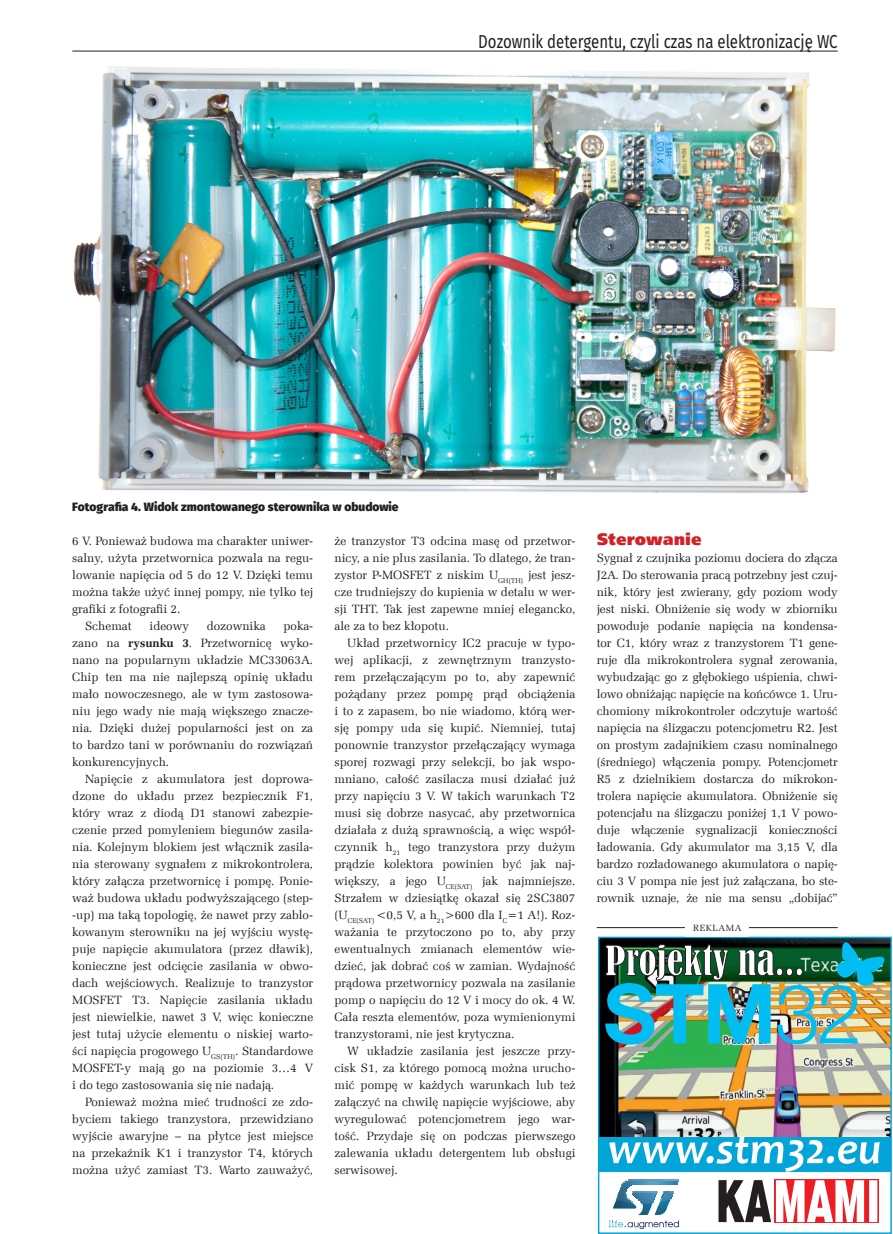
<style>
.page{position:relative;width:893px;height:1234px;background:#fff}
.page>*{position:absolute;margin:0;border:0;box-sizing:border-box;transform-origin:0 0}
.t1{font:18.75px "Fira Sans";color:#231f20;scale:.8 1}
._3_Srodtytul_kurs{font:16.5px "Humnst 777 X Blk EU";color:#d12126}
._1_Body{font:12px/17px "Zapf Ellipt EU";color:#231f20;text-align:justify}
._4_Podpis{font:800 12px "Fira Sans";color:#231f20}
._1_Body-2{font:9px "Zapf Ellipt EU";letter-spacing:.075em;color:#231f20}
.s1{font-weight:700}
</style>
<div class="page">
<img style="left:600px;top:938px;width:290px;height:198px">
<svg style="left:609px;top:1179px;width:70px;height:49px"></svg>
<img style="left:622px;top:1182px;width:55px;height:2px">
<img style="left:624px;top:1180px;width:54px;height:2px">
<img style="left:626px;top:1179px;width:52px;height:2px">
<div style="left:774px;top:1178px;width:105px;height:44px;background:#f47174"></div>
<svg style="left:718px;top:1179px;width:159px;height:42px;background:#cfa0a1"></svg>
<img style="left:605px;top:936px;width:279px;height:108px">
<div style="left:598px;top:1136px;width:293px;height:34px;background:#03a4d8"></div>
<svg style="left:609px;top:1135px;width:271px;height:36px"></svg>
<hr style="left:597px;top:927px;width:241px;height:1px;background:#231f20">
<div style="left:685px;top:918px;width:64px;height:17px;background:#fff"></div>
<hr style="left:72px;top:51px;width:766px;height:1px;background:#231f20">
<img style="left:73px;top:66px;width:762px;height:427px">
<p class="t1" style="left:478px;top:28px;width:451px">Dozownik detergentu, czyli czas na elektronizację WC</p>
<p class="_4_Podpis" style="left:72px;top:498px;width:328px">Fotografia 4. Widok zmontowanego sterownika w obudowie</p>
<p class="_1_Body" style="left:72px;top:532px;width:242px">6 V. Ponieważ budowa ma charakter uniwer&shy;salny, użyta przetwornica pozwala na regu&shy;lowanie napięcia od 5 do 12 V. Dzięki temu można także użyć innej pompy, nie tylko tej grafiki z fotografii 2.</p>
<p class="_1_Body" style="left:85px;top:617px;width:48px">Schemat</p>
<p class="_1_Body" style="left:150px;top:617px;width:41px">ideowy</p>
<p class="_1_Body" style="left:207px;top:617px;width:61px">dozownika</p>
<p class="_1_Body" style="left:72px;top:617px;width:242px;text-indent:211px">poka&shy;zano na <span class="s1">rysunku 3</span>. Przetwornicę wyko&shy;nano na popularnym układzie MC33063A.<br>Chip ten ma nie najlepszą opinię układu mało nowoczesnego, ale w tym zastosowa&shy;niu jego wady nie mają większego znacze&shy;nia. Dzięki dużej popularności jest on za to bardzo tani w porównaniu do rozwiązań konkurencyjnych.</p>
<p class="_1_Body" style="left:72px;top:770px;width:242px;text-indent:13px">Napięcie z akumulatora jest doprowa&shy;dzone do układu przez bezpiecznik F1, który wraz z diodą D1 stanowi zabezpie&shy;czenie przed pomyleniem biegunów zasila&shy;nia. Kolejnym blokiem jest włącznik zasila&shy;nia sterowany sygnałem z mikrokontrolera, który załącza przetwornicę i pompę. Ponie&shy;waż budowa układu podwyższającego (step--up) ma taką topologię, że nawet przy zablo&shy;kowanym sterowniku na jej wyjściu wystę&shy;puje napięcie akumulatora (przez dławik), konieczne jest odcięcie zasilania w obwo&shy;dach wejściowych. Realizuje to tranzystor MOSFET T3. Napięcie zasilania układu jest niewielkie, nawet 3 V, więc konieczne jest tutaj użycie elementu o niskiej warto&shy;ści napięcia progowego U<sub>GS(TH)</sub>. Standardowe MOSFET-y mają go na poziomie 3…4 V i do tego zastosowania się nie nadają.</p>
<p class="_1_Body" style="left:72px;top:1093px;width:242px;text-indent:13px">Ponieważ można mieć trudności ze zdo&shy;byciem takiego tranzystora, przewidziano wyjście awaryjne – na płytce jest miejsce na przekaźnik K1 i tranzystor T4, których można użyć zamiast T3. Warto zauważyć,</p>
<p class="_1_Body" style="left:334px;top:532px;width:242px">że tranzystor T3 odcina masę od przetwor&shy;nicy, a nie plus zasilania. To dlatego, że tran&shy;zystor P-MOSFET z niskim U<sub>GH(TH)</sub> jest jesz&shy;cze trudniejszy do kupienia w detalu w wer&shy;sji THT. Tak jest zapewne mniej elegancko, ale za to bez kłopotu.</p>
<p class="_1_Body" style="left:334px;top:634px;width:242px;text-indent:13px">Układ przetwornicy IC2 pracuje w typo&shy;wej aplikacji, z zewnętrznym tranzysto&shy;rem przełączającym po to, aby zapewnić pożądany przez pompę prąd obciążenia i to z zapasem, bo nie wiadomo, którą wer&shy;sję pompy uda się kupić. Niemniej, tutaj ponownie tranzystor przełączający wymaga sporej rozwagi przy selekcji, bo jak wspo&shy;mniano, całość zasilacza musi działać już przy napięciu 3 V. W takich warunkach T2 musi się dobrze nasycać, aby przetwornica działała z dużą sprawnością, a więc współ&shy;czynnik h<sub>21</sub> tego tranzystora przy dużym prądzie kolektora powinien być jak naj&shy;większy, a jego U<sub>CE(SAT)</sub> jak najmniejsze.<br>Strzałem w dziesiątkę okazał się 2SC3807 (U<sub>CE(SAT)</sub> &lt;0,5 V, a h<sub>21</sub>&gt;600 dla I<sub>C</sub>=1 A!). Roz&shy;ważania te przytoczono po to, aby przy ewentualnych zmianach elementów wie&shy;dzieć, jak dobrać coś w zamian. Wydajność prądowa przetwornicy pozwala na zasilanie pomp o napięciu do 12 V i mocy do ok. 4 W.<br>Cała reszta elementów, poza wymienionymi tranzystorami, nie jest krytyczna.</p>
<p class="_1_Body" style="left:334px;top:1042px;width:242px;text-indent:13px">W układzie zasilania jest jeszcze przy&shy;cisk S1, za którego pomocą można urucho&shy;mić pompę w każdych warunkach lub też załączyć na chwilę napięcie wyjściowe, aby wyregulować potencjometrem jego war&shy;tość. Przydaje się on podczas pierwszego zalewania układu detergentem lub obsługi serwisowej.</p>
<p class="_3_Srodtytul_kurs" style="left:597px;top:528px;width:106px">Sterowanie</p>
<p class="_1_Body" style="left:597px;top:549px;width:242px">Sygnał z czujnika poziomu dociera do złącza J2A. Do sterowania pracą potrzebny jest czuj&shy;nik, który jest zwierany, gdy poziom wody jest niski. Obniżenie się wody w zbiorniku powoduje podanie napięcia na kondensa&shy;tor C1, który wraz z tranzystorem T1 gene&shy;ruje dla mikrokontrolera sygnał zerowania, wybudzając go z głębokiego uśpienia, chwi&shy;lowo obniżając napięcie na końcówce 1. Uru&shy;chomiony mikrokontroler odczytuje wartość napięcia na ślizgaczu potencjometru R2. Jest on prostym zadajnikiem czasu nominalnego (średniego) włączenia pompy. Potencjometr R5 z dzielnikiem dostarcza do mikrokon&shy;trolera napięcie akumulatora. Obniżenie się potencjału na ślizgaczu poniżej 1,1 V powo&shy;duje włączenie sygnalizacji konieczności ładowania. Gdy akumulator ma 3,15 V, dla bardzo rozładowanego akumulatora o napię&shy;ciu 3 V pompa nie jest już załączana, bo ste&shy;rownik uznaje, że nie ma sensu „dobijać”</p>
<p class="_1_Body-2" style="left:693px;top:922px;width:50px">REKLAMA</p>
</div>
